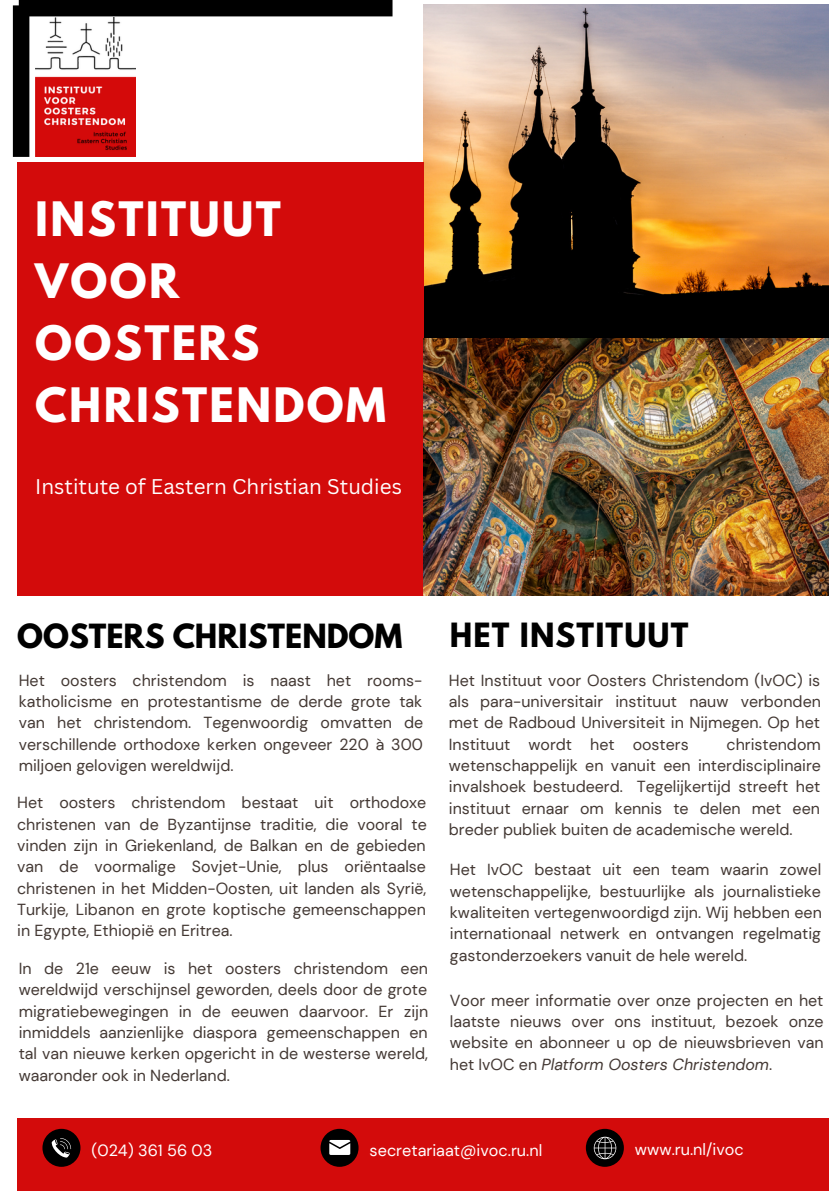
<style>
.page{position:relative;width:839px;height:1191px;background:#fff}
.page>*{position:absolute;margin:0;border:0;box-sizing:border-box;transform-origin:0 0}
.t1{font:700 42px/62px "League Spartan";letter-spacing:.055em;color:#fff}
.t2{font:700 29.6px "League Spartan";color:#000}
.t3{font:700 29.6px "League Spartan";letter-spacing:.04em;color:#000}
.t4{font:20.6px "Canva Sans";color:#fff}
.t5{font:16.2px "DM Sans";color:#fff}
.t6{font:16px/21.4px "DM Sans";color:#433833;text-align:justify}
.s1{font-style:italic}
</style>
<div class="page">
<img style="left:423px;top:5px;width:405px;height:590px">
<div style="left:17px;top:163px;width:406px;height:433px;background:#d30b0b"></div>
<div style="left:17px;top:1119px;width:270px;height:72px;background:#d30b0b"></div>
<div style="left:42px;top:1129px;width:38px;height:38px;background:#000;border-radius:50%"></div>
<div style="left:558px;top:1119px;width:270px;height:72px;background:#d30b0b"></div>
<div style="left:279px;top:1119px;width:287px;height:72px;background:#d30b0b"></div>
<div style="left:320px;top:1129px;width:38px;height:38px;background:#000;border-radius:50%"></div>
<div style="left:586px;top:1129px;width:38px;height:38px;background:#000;border-radius:50%"></div>
<div style="left:19px;top:0;width:373px;height:16px;background:#000"></div>
<div style="left:13px;top:5px;width:16px;height:152px;background:#000"></div>
<svg style="left:52px;top:1138px;width:19px;height:20px"></svg>
<svg style="left:329px;top:1140px;width:21px;height:15px"></svg>
<svg style="left:593px;top:1137px;width:23px;height:22px"></svg>
<img style="left:35px;top:17px;width:101px;height:140px">
<p class="t1" style="left:35px;top:193px;width:352px">INSTITUUT<br>VOOR<br>OOSTERS<br>CHRISTENDOM</p>
<p class="t4" style="left:35px;top:472px;width:368px">Institute of Eastern Christian Studies</p>
<p class="t2" style="left:17px;top:621px;width:387px">OOSTERS CHRISTENDOM</p>
<p class="t3" style="left:450px;top:621px;width:240px">HET INSTITUUT</p>
<p class="t6" style="left:19px;top:670px;width:406px">Het oosters christendom is naast het rooms&shy;katholicisme en protestantisme de derde grote tak van het christendom. Tegenwoordig omvatten de verschillende orthodoxe kerken ongeveer 220 à 300 miljoen gelovigen wereldwijd.</p>
<p class="t6" style="left:449px;top:670px;width:373px">Het Instituut voor Oosters Christendom (IvOC) is als para-universitair instituut nauw verbonden met de Radboud Universiteit in Nijmegen. Op het Instituut wordt het oosters</p>
<p class="t6" style="left:449px;top:734px;width:373px;text-indent:278px">christendom wetenschappelijk en vanuit een interdisciplinaire invalshoek bestudeerd. Tegelijkertijd streeft het instituut ernaar om kennis te delen met een breder publiek buiten de academische wereld.</p>
<p class="t6" style="left:450px;top:859px;width:373px">Het IvOC bestaat uit een team waarin zowel wetenschappelijke, bestuurlijke als journalistieke kwaliteiten vertegenwoordigd zijn. Wij hebben een internationaal netwerk en ontvangen regelmatig gastonderzoekers vanuit de hele wereld.</p>
<p class="t6" style="left:17px;top:792px;width:411px">Het oosters christendom bestaat uit orthodoxe christenen van de Byzantijnse traditie, die vooral te vinden zijn in Griekenland, de Balkan en de gebieden van de voormalige Sovjet-Unie, plus oriëntaalse christenen in het Midden-Oosten, uit landen als Syrië, Turkije, Libanon en grote koptische gemeenschappen in Egypte, Ethiopië en Eritrea.</p>
<p class="t6" style="left:19px;top:958px;width:411px">In de 21e eeuw is het oosters christendom een wereldwijd verschijnsel geworden, deels door de grote migratiebewegingen in de eeuwen daarvoor. Er zijn inmiddels aanzienlijke diaspora gemeenschappen en tal van nieuwe kerken opgericht in de westerse wereld, waaronder ook in Nederland.</p>
<p class="t6" style="left:450px;top:990px;width:375px">Voor meer informatie over onze projecten en het laatste nieuws over ons instituut, bezoek onze website en abonneer u op de nieuwsbrieven van het IvOC en <span class="s1">Platform Oosters Christendom</span>.</p>
<p class="t5" style="left:91px;top:1140px;width:123px">(024) 361 56 03</p>
<p class="t5" style="left:369px;top:1140px;width:174px">secretariaat@ivoc.ru.nl</p>
<p class="t5" style="left:635px;top:1139px;width:110px">www.ru.nl/ivoc</p>
</div>
